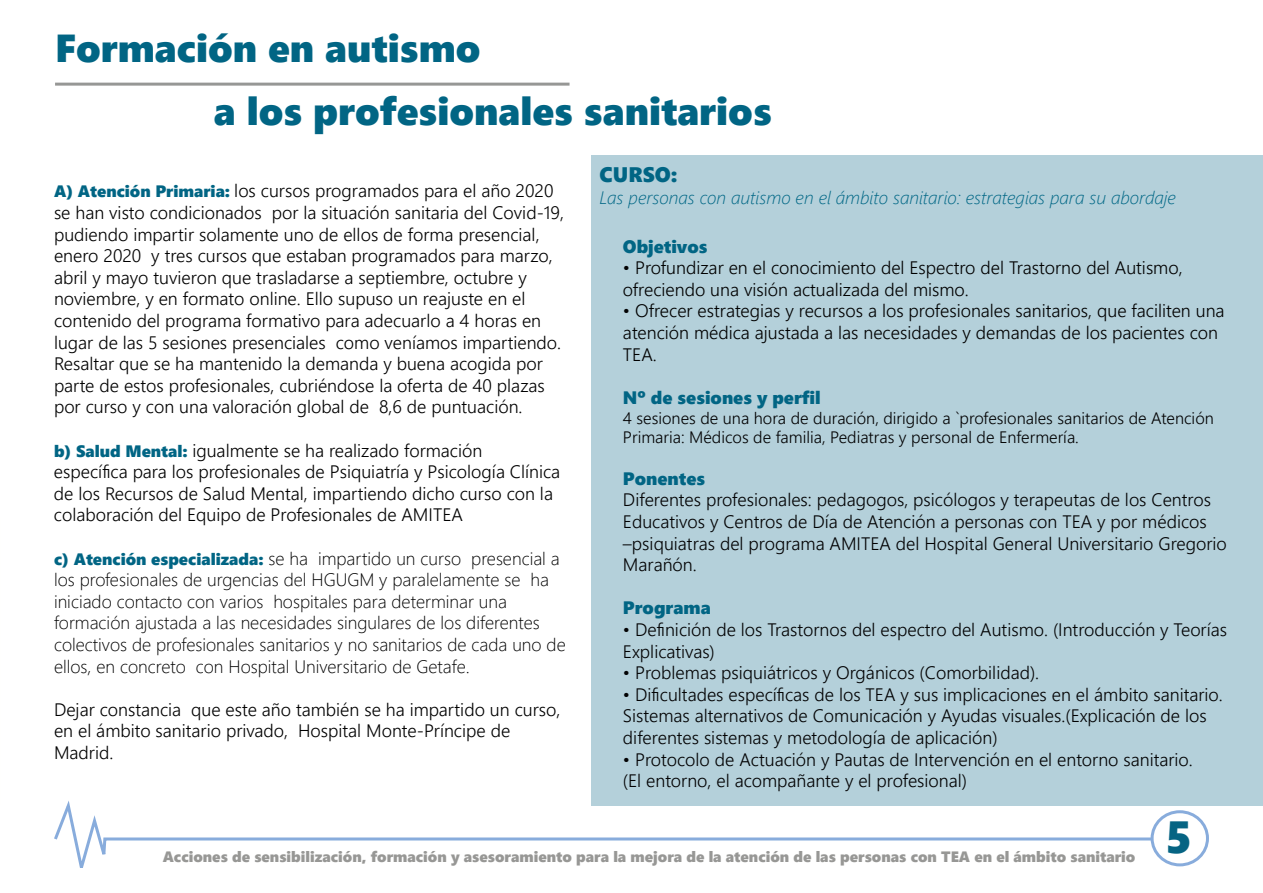
<style>
.page{position:relative;width:1263px;height:893px;background:#fff}
.page>*{position:absolute;margin:0;border:0;box-sizing:border-box;transform-origin:0 0}
.t1{font:45px "Segoe UI Black";color:#066483}
.t2{font:39px/62.7px "Segoe UI Black";color:#016584}
.t3{font:21px "Segoe UI Black";color:#016584}
.t4{font:300 18px/21.6px "Segoe UI";color:#000}
.t5{font:300 18px/21.6px "Segoe UI";color:#020203}
.t6{font:300 18px/21.6px "Segoe UI";color:#000}
.t7{font:italic 300 18px "Segoe UI";color:#006785}
.t8{font:18px "Segoe UI Black";color:#016584}
.t9{font:300 16.5px/19.8px "Segoe UI";color:#020203}
.t10{font:15px "Segoe UI Black";color:#979795}
.s1{color:#020203}
.s2{font-family:"Segoe UI Black";font-weight:400;font-size:16.5px;color:#016584}
</style>
<div class="page">
<svg style="left:54px;top:801px;width:1096px;height:67px"></svg>
<div style="left:1150px;top:810px;width:59px;height:56px;border:3px solid #88acdc;border-radius:50%"></div>
<hr style="left:55px;top:83px;width:514px;height:3px;background:#969795">
<div style="left:591px;top:155px;width:672px;height:651px;background:#b4d0da"></div>
<h2 class="t2" style="left:214px;top:15px;width:559px;text-indent:-159px">Formación en autismo<br>a los profesionales sanitarios</h2>
<p class="t3" style="left:600px;top:160px;width:79px">CURSO:</p>
<p class="t7" style="left:600px;top:180px;width:578px">Las personas con autismo en el ámbito sanitario: estrategias para su abordaje</p>
<p class="t8" style="left:623px;top:233px;width:86px">Objetivos</p>
<p class="t4" style="left:623px;top:255px;width:561px"><span class="s1">•</span> Profundizar en el conocimiento del Espectro del Trastorno del Autismo, ofreciendo una visión actualizada del mismo.</p>
<p class="t4" style="left:623px;top:298px;width:603px"><span class="s1">•</span> Ofrecer estrategias y recursos a los profesionales sanitarios, que faciliten una atención médica ajustada a las necesidades y demandas de los pacientes con<br>TEA.</p>
<p class="t8" style="left:623px;top:384px;width:199px">Nº de sesiones y perfil</p>
<p class="t9" style="left:623px;top:406px;width:592px">4 sesiones de una hora de duración, dirigido a `profesionales sanitarios de Atención<br>Primaria: Médicos de familia, Pediatras y personal de Enfermería.</p>
<p class="t8" style="left:623px;top:465px;width:84px">Ponentes</p>
<p class="t5" style="left:623px;top:487px;width:605px">Diferentes profesionales: pedagogos, psicólogos y terapeutas de los Centros Educativos y Centros de Día de Atención a personas con TEA y por médicos –psiquiatras del programa AMITEA del Hospital General Universitario Gregorio Marañón.</p>
<p class="t8" style="left:623px;top:595px;width:89px">Programa</p>
<p class="t5" style="left:623px;top:617px;width:606px">• Definición de los Trastornos del espectro del Autismo. (Introducción y Teorías<br>Explicativas)</p>
<p class="t5" style="left:623px;top:660px;width:418px">• Problemas psiquiátricos y Orgánicos (Comorbilidad).</p>
<p class="t5" style="left:623px;top:682px;width:601px">• Dificultades específicas de los TEA y sus implicaciones en el ámbito sanitario.<br>Sistemas alternativos de Comunicación y Ayudas visuales.(Explicación de los diferentes sistemas y metodología de aplicación)</p>
<p class="t5" style="left:623px;top:747px;width:571px">• Protocolo de Actuación y Pautas de Intervención en el entorno sanitario. (El entorno, el acompañante y el profesional)</p>
<h1 class="t1" style="left:1165px;top:805px;width:28px">5</h1>
<p class="t4" style="left:54px;top:178px;width:511px"><span class="s2">A) Atención Primaria:</span> los cursos programados para el año 2020 se han visto condicionados por la situación sanitaria del Covid-19, pudiendo impartir solamente uno de ellos de forma presencial, enero 2020 y tres cursos que estaban programados para marzo, abril y mayo tuvieron que trasladarse a septiembre, octubre y noviembre, y en formato online. Ello supuso un reajuste en el contenido del programa formativo para adecuarlo a 4 horas en lugar de las 5 sesiones presenciales como veníamos impartiendo.<br>Resaltar que se ha mantenido la demanda y buena acogida por parte de estos profesionales, cubriéndose la oferta de 40 plazas por curso y con una valoración global de 8,6 de puntuación.</p>
<p class="t4" style="left:54px;top:438px;width:508px"><span class="s2">b) Salud Mental:</span> igualmente se ha realizado formación específica para los profesionales de Psiquiatría y Psicología Clínica de los Recursos de Salud Mental, impartiendo dicho curso con la colaboración del Equipo de Profesionales de AMITEA</p>
<p class="t6" style="left:54px;top:546px;width:513px"><span class="s2">c) Atención especializada:</span> se ha impartido un curso presencial a los profesionales de urgencias del HGUGM y paralelamente se ha iniciado contacto con varios hospitales para determinar una formación ajustada a las necesidades singulares de los diferentes colectivos de profesionales sanitarios y no sanitarios de cada uno de ellos, en concreto con Hospital Universitario de Getafe.</p>
<p class="t4" style="left:54px;top:697px;width:508px">Dejar constancia que este año también se ha impartido un curso, en el ámbito sanitario privado, Hospital Monte-Príncipe de<br>Madrid.</p>
<p class="t10" style="left:163px;top:846px;width:974px">Acciones de sensibilización, formación y asesoramiento para la mejora de la atención de las personas con TEA en el ámbito sanitario</p>
</div>
